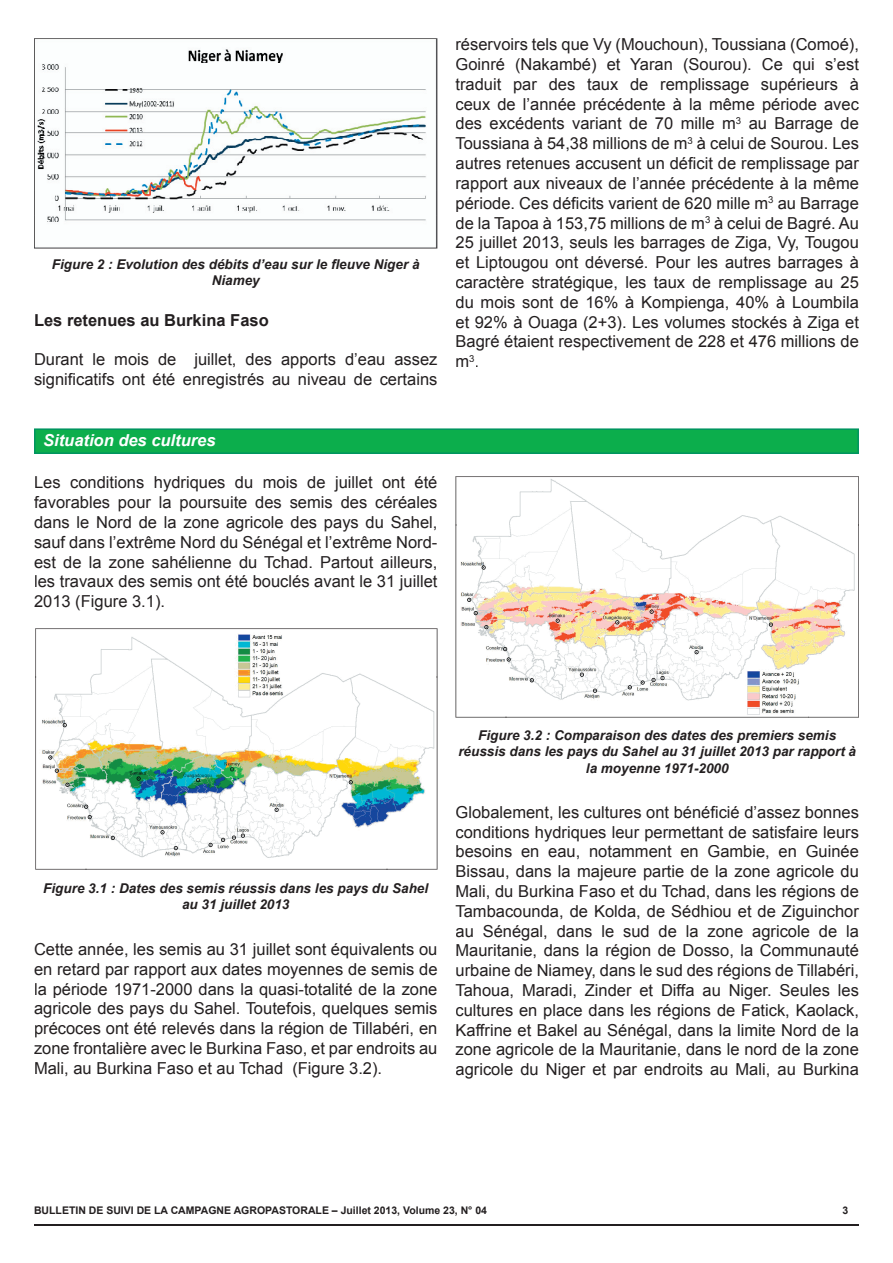
<style>
.page{position:relative;width:893px;height:1263px;background:#fff}
.page>*{position:absolute;margin:0;border:0;box-sizing:border-box;transform-origin:0 0}
.t1{font:16.5px/19.8px "Arial";color:#231f20;text-align:justify}
.t2{font:700 16.5px "Arial";color:#231f20}
.t3{font:italic 700 16.5px "Arial";color:#fff}
.t4{font:italic 700 13.5px/16.2px "Arial";color:#231f20;text-align:center}
.t5{font:700 10.5px "Arial";color:#231f20}
</style>
<div class="page">
<hr style="left:34px;top:1225px;width:825px;height:1px;background:#231f20">
<img style="left:34px;top:39px;width:403px;height:209px">
<svg style="left:34px;top:428px;width:825px;height:26px;background:#0eac51"></svg>
<svg style="left:35px;top:628px;width:402px;height:242px"></svg>
<img style="left:36px;top:629px;width:401px;height:48px">
<img style="left:36px;top:676px;width:50px;height:193px">
<img style="left:387px;top:676px;width:50px;height:193px">
<img style="left:86px;top:821px;width:301px;height:48px">
<svg style="left:455px;top:476px;width:404px;height:242px"></svg>
<img style="left:456px;top:477px;width:403px;height:48px">
<img style="left:456px;top:524px;width:50px;height:193px">
<img style="left:808px;top:524px;width:51px;height:193px">
<img style="left:506px;top:669px;width:303px;height:48px">
<p class="t4" style="left:52px;top:257px;width:369px">Figure 2 : Evolution des débits d’eau sur le fleuve Niger à<br>Niamey</p>
<p class="t2" style="left:34px;top:309px;width:236px">Les retenues au Burkina Faso</p>
<p class="t1" style="left:34px;top:350px;width:405px">Durant le mois de juillet, des apports d’eau assez significatifs ont été enregistrés au niveau de certains</p>
<p class="t3" style="left:43px;top:429px;width:174px">Situation des cultures</p>
<p class="t1" style="left:34px;top:473px;width:405px">Les conditions hydriques du mois de juillet ont été favorables pour la poursuite des semis des céréales dans le Nord de la zone agricole des pays du Sahel, sauf dans l’extrême Nord du Sénégal et l’extrême Nord&shy;est de la zone sahélienne du Tchad. Partout ailleurs, les travaux des semis ont été bouclés avant le 31 juillet 2013 (Figure 3.1).</p>
<p class="t1" style="left:455px;top:35px;width:405px">réservoirs tels que Vy (Mouchoun), Toussiana (Comoé), Goinré (Nakambé) et Yaran (Sourou). Ce qui s’est traduit par des taux de remplissage supérieurs à ceux de l’année précédente à la même période avec des excédents variant de 70 mille m<sup>3</sup> au Barrage de Toussiana à 54,38 millions de m<sup>3</sup> à celui de Sourou. Les autres retenues accusent un déficit de remplissage par rapport aux niveaux de l’année précédente à la même période. Ces déficits varient de 620 mille m<sup>3</sup> au Barrage de la Tapoa à 153,75 millions de m<sup>3</sup> à celui de Bagré. Au 25 juillet 2013, seuls les barrages de Ziga, Vy, Tougou et Liptougou ont déversé. Pour les autres barrages à caractère stratégique, les taux de remplissage au 25 du mois sont de 16% à Kompienga, 40% à Loumbila et 92% à Ouaga (2+3). Les volumes stockés à Ziga et Bagré étaient respectivement de 228 et 476 millions de m<sup>3</sup>.</p>
<p class="t4" style="left:43px;top:881px;width:386px">Figure 3.1 : Dates des semis réussis dans les pays du Sahel au 31 juillet 2013</p>
<p class="t1" style="left:34px;top:939px;width:405px">Cette année, les semis au 31 juillet sont équivalents ou en retard par rapport aux dates moyennes de semis de la période 1971-2000 dans la quasi-totalité de la zone agricole des pays du Sahel. Toutefois, quelques semis précoces ont été relevés dans la région de Tillabéri, en zone frontalière avec le Burkina Faso, et par endroits au Mali, au Burkina Faso et au Tchad (Figure 3.2).</p>
<p class="t4" style="left:458px;top:728px;width:399px">Figure 3.2 : Comparaison des dates des premiers semis réussis dans les pays du Sahel au 31 juillet 2013 par rapport à la moyenne 1971-2000</p>
<p class="t1" style="left:455px;top:802px;width:405px">Globalement, les cultures ont bénéficié d’assez bonnes conditions hydriques leur permettant de satisfaire leurs besoins en eau, notamment en Gambie, en Guinée Bissau, dans la majeure partie de la zone agricole du Mali, du Burkina Faso et du Tchad, dans les régions de Tambacounda, de Kolda, de Sédhiou et de Ziguinchor au Sénégal, dans le sud de la zone agricole de la Mauritanie, dans la région de Dosso, la Communauté urbaine de Niamey, dans le sud des régions de Tillabéri, Tahoua, Maradi, Zinder et Diffa au Niger. Seules les cultures en place dans les régions de Fatick, Kaolack, Kaffrine et Bakel au Sénégal, dans la limite Nord de la zone agricole de la Mauritanie, dans le nord de la zone agricole du Niger et par endroits au Mali, au Burkina</p>
<p class="t5" style="left:34px;top:1203px;width:455px">BULLETIN DE SUIVI DE LA CAMPAGNE AGROPASTORALE – Juillet 2013, Volume 23, N° 04</p>
<p class="t5" style="left:842px;top:1204px;width:7px">3</p>
</div>
